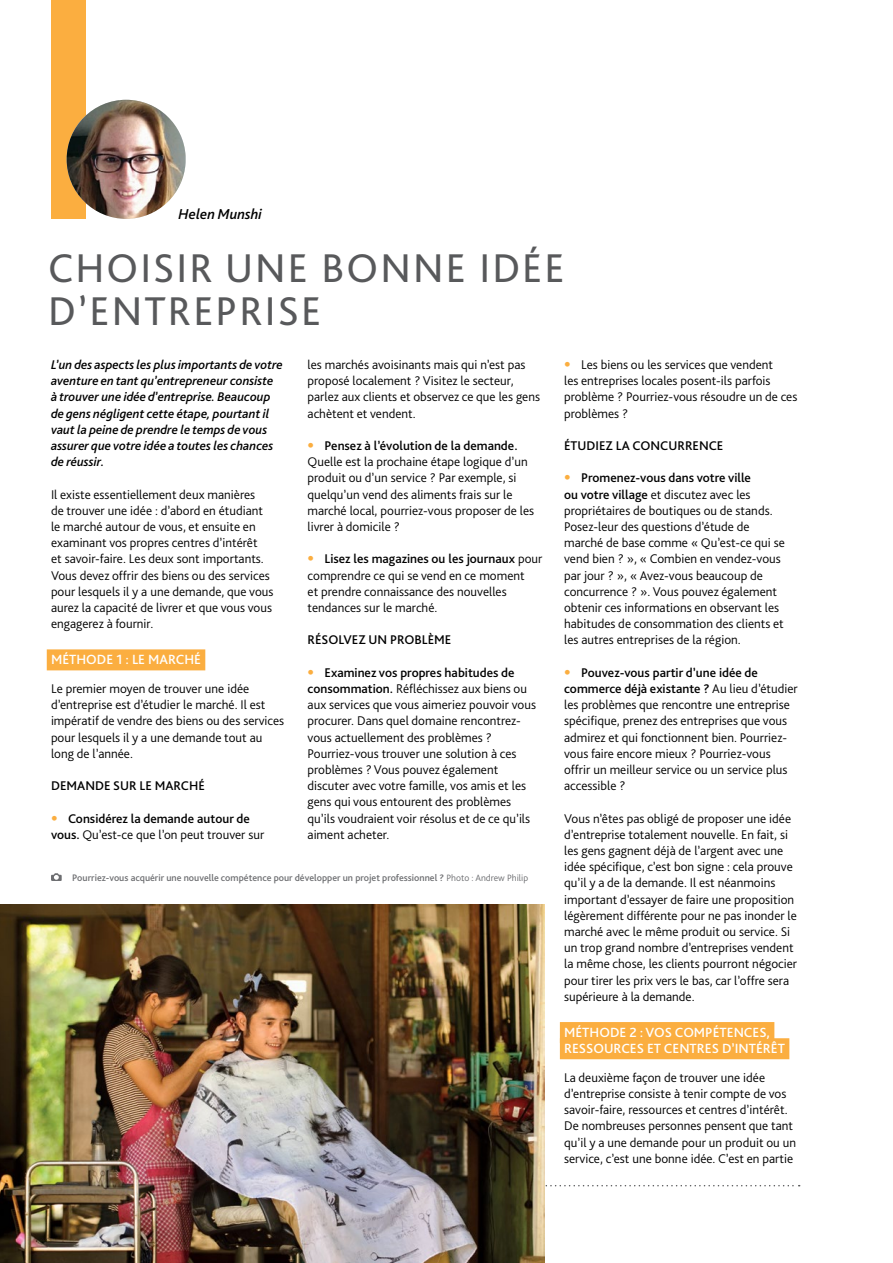
<style>
.page{position:relative;width:893px;height:1263px;background:#fff}
.page>*{position:absolute;margin:0;border:0;box-sizing:border-box;transform-origin:0 0}
.t1{font:42px/43.5px "Bliss Pro";letter-spacing:.05em;color:#58595b}
.t2{font:italic 500 15px "Bliss Pro";color:#000}
.t3{font:500 13.95px/16.2px "Bliss Pro";color:#fff}
.t4{font:300 13.2px/16.2px "Bliss Pro";color:#000}
.t5{font:italic 500 13.2px/16.2px "Bliss Pro";color:#000}
.t6{font:500 13.2px/16.2px "Bliss Pro";color:#000}
.t7{font:500 9.9px "Bliss Pro";color:#6d6e71}
.s1{font-family:"Trade Gothic Bold Cond Twenty";font-weight:400;color:#fbae40}
.s2{font-weight:300}
.s3{font-weight:500}
.s4{font-weight:300;font-size:9.6px}
</style>
<div class="page">
<svg style="left:544px;top:1185px;width:256px;height:1px"></svg>
<div style="left:47px;top:649px;width:158px;height:21px;background:#fbae40"></div>
<div style="left:560px;top:1022px;width:214px;height:21px;background:#fbae40"></div>
<div style="left:560px;top:1038px;width:229px;height:21px;background:#fbae40"></div>
<svg style="left:51px;top:873px;width:11px;height:8px"></svg>
<div style="left:51px;top:0;width:34px;height:219px;background:#fbae40"></div>
<img style="left:67px;top:100px;width:119px;height:119px;border-radius:59px">
<img style="left:0;top:904px;width:544px;height:359px">
<p class="t2" style="left:179px;top:205px;width:85px">Helen Munshi</p>
<h1 class="t1" style="left:48px;top:245px;width:518px">CHOISIR UNE BONNE IDÉE<br>D’ENTREPRISE</h1>
<p class="t5" style="left:51px;top:356px;width:233px">L’un des aspects les plus importants de votre aventure en tant qu’entrepreneur consiste à trouver une idée d’entreprise. Beaucoup de gens négligent cette étape, pourtant il vaut la peine de prendre le temps de vous assurer que votre idée a toutes les chances de réussir.</p>
<p class="t4" style="left:51px;top:486px;width:224px">Il existe essentiellement deux manières<br>de trouver une idée : d’abord en étudiant le marché autour de vous, et ensuite en examinant vos propres centres d’intérêt<br>et savoir-faire. Les deux sont importants.<br>Vous devez offrir des biens ou des services pour lesquels il y a une demande, que vous aurez la capacité de livrer et que vous vous engagerez à fournir.</p>
<p class="t3" style="left:51px;top:651px;width:152px">MÉTHODE 1 : LE MARCHÉ</p>
<p class="t4" style="left:51px;top:680px;width:235px">Le premier moyen de trouver une idée d’entreprise est d’étudier le marché. Il est impératif de vendre des biens ou des services pour lesquels il y a une demande tout au long de l’année.</p>
<p class="t6" style="left:51px;top:778px;width:155px">DEMANDE SUR LE MARCHÉ</p>
<p class="t6" style="left:51px;top:810px;width:215px"><span class="s1">•</span> Considérez la demande autour de vous. <span class="s2">Qu’est-ce que l’on peut trouver sur</span></p>
<p class="t4" style="left:308px;top:356px;width:234px">les marchés avoisinants mais qui n’est pas proposé localement ? Visitez le secteur, parlez aux clients et observez ce que les gens achètent et vendent.</p>
<p class="t4" style="left:308px;top:437px;width:228px"><span class="s1">•</span> <span class="s3">Pensez à l’évolution de la demande.<br></span>Quelle est la prochaine étape logique d’un produit ou d’un service ? Par exemple, si quelqu’un vend des aliments frais sur le marché local, pourriez-vous proposer de les livrer à domicile ?</p>
<p class="t4" style="left:308px;top:551px;width:236px"><span class="s1">•</span> <span class="s3">Lisez les magazines ou les journaux</span> pour comprendre ce qui se vend en ce moment<br>et prendre connaissance des nouvelles tendances sur le marché.</p>
<p class="t6" style="left:308px;top:632px;width:145px">RÉSOLVEZ UN PROBLÈME</p>
<p class="t4" style="left:308px;top:664px;width:230px"><span class="s1">•</span> <span class="s3">Examinez vos propres habitudes de consommation.</span> Réfléchissez aux biens ou aux services que vous aimeriez pouvoir vous procurer. Dans quel domaine rencontrez&shy;vous actuellement des problèmes ?<br>Pourriez-vous trouver une solution à ces problèmes ? Vous pouvez également discuter avec votre famille, vos amis et les gens qui vous entourent des problèmes qu’ils voudraient voir résolus et de ce qu’ils aiment acheter.</p>
<p class="t7" style="left:72px;top:871px;width:457px">Pourriez-vous acquérir une nouvelle compétence pour développer un projet professionnel ? <span class="s4">Photo : Andrew Philip</span></p>
<p class="t4" style="left:564px;top:356px;width:235px"><span class="s1">•</span> Les biens ou les services que vendent<br>les entreprises locales posent-ils parfois problème ? Pourriez-vous résoudre un de ces problèmes ?</p>
<p class="t6" style="left:564px;top:437px;width:161px">ÉTUDIEZ LA CONCURRENCE</p>
<p class="t4" style="left:564px;top:470px;width:222px"><span class="s1">•</span> <span class="s3">Promenez-vous dans votre ville<br>ou votre village</span> et discutez avec les propriétaires de boutiques ou de stands.<br>Posez-leur des questions d’étude de marché de base comme « Qu’est-ce qui se vend bien ? », « Combien en vendez-vous par jour ? », « Avez-vous beaucoup de concurrence ? ». Vous pouvez également obtenir ces informations en observant les habitudes de consommation des clients et les autres entreprises de la région.</p>
<p class="t4" style="left:564px;top:664px;width:235px"><span class="s1">•</span> <span class="s3">Pouvez-vous partir d’une idée de commerce déjà existante ?</span> Au lieu d’étudier les problèmes que rencontre une entreprise spécifique, prenez des entreprises que vous admirez et qui fonctionnent bien. Pourriez&shy;vous faire encore mieux ? Pourriez-vous offrir un meilleur service ou un service plus accessible ?</p>
<p class="t4" style="left:564px;top:810px;width:234px">Vous n’êtes pas obligé de proposer une idée d’entreprise totalement nouvelle. En fait, si les gens gagnent déjà de l’argent avec une idée spécifique, c’est bon signe : cela prouve qu’il y a de la demande. Il est néanmoins important d’essayer de faire une proposition légèrement différente pour ne pas inonder le marché avec le même produit ou service. Si un trop grand nombre d’entreprises vendent la même chose, les clients pourront négocier pour tirer les prix vers le bas, car l’offre sera supérieure à la demande.</p>
<p class="t3" style="left:564px;top:1024px;width:222px">MÉTHODE 2 : VOS COMPÉTENCES,<br>RESSOURCES ET CENTRES D’INTÉRÊT</p>
<p class="t4" style="left:564px;top:1069px;width:234px">La deuxième façon de trouver une idée d’entreprise consiste à tenir compte de vos savoir-faire, ressources et centres d’intérêt.<br>De nombreuses personnes pensent que tant qu’il y a une demande pour un produit ou un service, c’est une bonne idée. C’est en partie</p>
</div>
